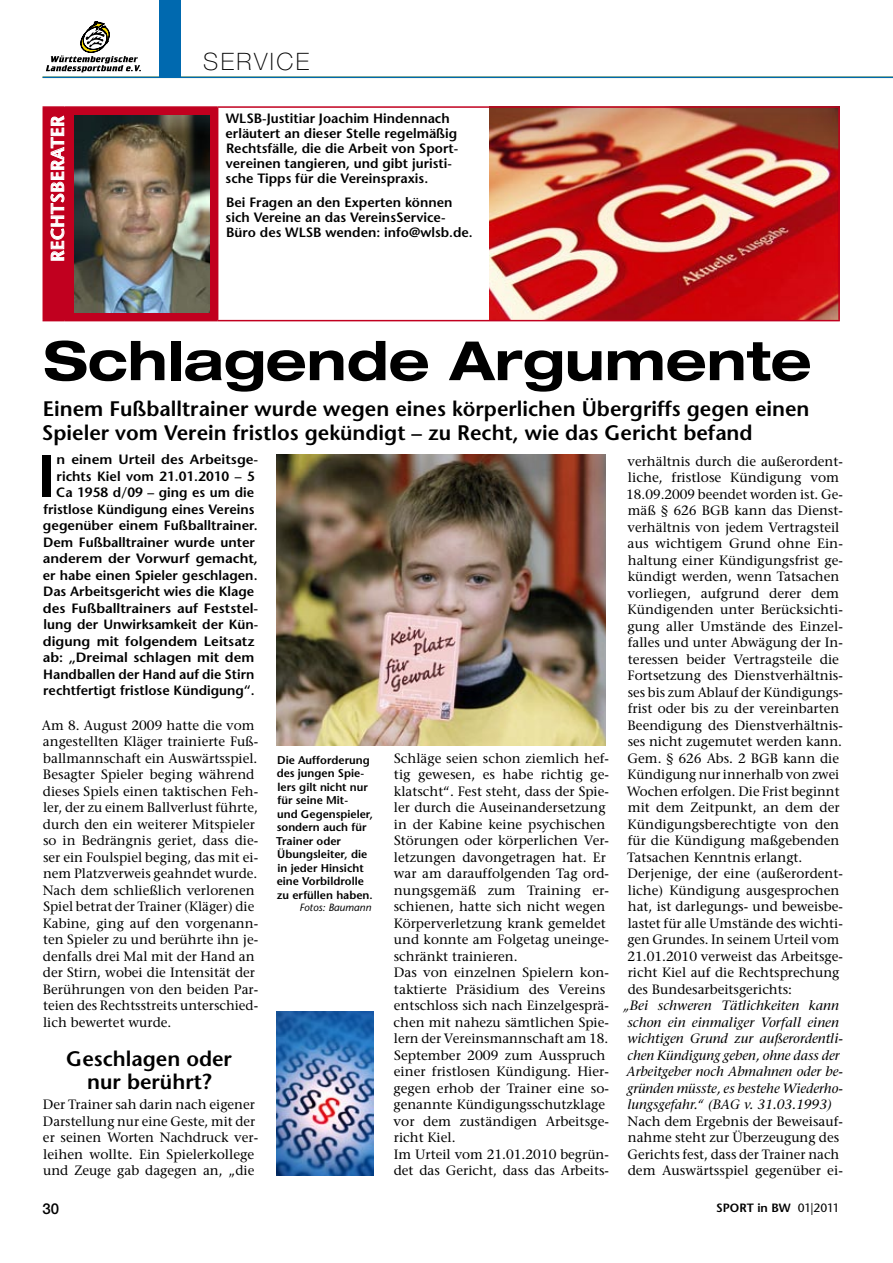
<style>
.page{position:relative;width:893px;height:1263px;background:#fff}
.page>*{position:absolute;margin:0;border:0;box-sizing:border-box;transform-origin:0 0}
.t1{font:600 60px "Stone Sans";color:#000}
.t2{font:700 expanded 54px "Helvetica Neue";color:#000}
.t3{font:100 24px "Helvetica Neue";color:#000}
.t4{font:600 21px/22.5px "Stone Sans";color:#000;text-align:center}
.t5{font:600 18px "Stone Sans";letter-spacing:.02em;color:#fff}
.t6{font:500 15px "Helvetica Neue";color:#000}
.t7{font:13.5px/16.5px "Stone Serif";color:#000}
.t8{font:600 13.5px/16.5px "Stone Sans";color:#000;text-align:right;scale:1.05 1}
.t9{font:600 13.5px/15px "Stone Sans";color:#000}
.t10{font:italic 13.5px/16.5px "Stone Serif";color:#000}
.t11{font:600 12px "Stone Sans";color:#000}
.t12{font:600 11.25px/13.5px "Stone Sans";color:#000}
.t13{font:italic 10.5px "Stone Sans";color:#000}
.s1{font-weight:400}
</style>
<div class="page">
<svg style="left:46px;top:22px;width:95px;height:50px"></svg>
<div style="left:159px;top:0;width:22px;height:77px;background:#0069af"></div>
<hr style="left:43px;top:77px;width:850px;height:1px;background:#0069af">
<img style="left:276px;top:1012px;width:97px;height:163px">
<img style="left:489px;top:108px;width:349px;height:212px">
<hr style="left:43px;top:106px;width:22px;height:2px;background:#c1001f">
<hr style="left:65px;top:106px;width:153px;height:2px;background:#c1001f">
<hr style="left:218px;top:106px;width:622px;height:2px;background:#c1001f">
<hr style="left:838px;top:108px;width:2px;height:212px;background:#c1001f">
<hr style="left:218px;top:320px;width:622px;height:1px;background:#c1001f">
<svg style="left:43px;top:107px;width:175px;height:214px;background:#bd1631"></svg>
<img style="left:75px;top:116px;width:134px;height:196px">
<img style="left:276px;top:454px;width:330px;height:292px">
<h3 class="t3" style="left:203px;top:48px;width:33px">SERVICE</h3>
<h3 class="t5" style="left:47px;top:262px;width:147px;rotate:-90deg">Rechtsberater</h3>
<p class="t9" style="left:226px;top:111px;width:234px">WLSB-Justitiar Joachim H indennach erläutert an dieser Stelle regelmäßig Rechtsfälle, die die Arbeit von Sport&shy;vereinen tangieren, und gibt juristi&shy;sche Tipps für die Vereinspraxis.</p>
<p class="t9" style="left:226px;top:195px;width:249px">Bei Fragen an den Experten können sich Vereine an das VereinsService-<br>Büro des WLSB wenden: info@wlsb.de.</p>
<h2 class="t2" style="left:44px;top:327px;width:769px">Schlagende Argumente</h2>
<h3 class="t4" style="left:42px;top:397px;width:769px;line-height:24px;text-align:left">Einem Fußballtrainer wurde wegen eines körperlichen Übergriffs gegen einen<br>Spieler vom Verein fristlos gekündigt – zu Recht, wie das Gericht befand</h3>
<p class="t8" style="left:43px;top:451px;width:207px">n einem Urteil des Arbeitsge&shy;richts Kiel vom 21.01.2010 – 5<br>Ca 1958 d/09 – ging es um die fristlose Kündigung eines Vereins gegenüber einem Fußballtrainer.<br>Dem Fußballtrainer wurde unter anderem der Vorwurf gemacht, er habe einen Spieler geschlagen.<br>Das Arbeitsgericht wies die Klage des Fußballtrainers auf Feststel&shy;lung der Unwirksamkeit der Kün&shy;digung mit folgendem Leitsatz ab: „Dreimal schlagen mit dem<br>Handballen der Hand auf die Stirn rechtfertigt fristlose Kündigung“.</p>
<p class="t7" style="left:42px;top:717px;width:218px">Am 8. August 2009 hatte die vom angestellten Kläger trainierte Fuß&shy;ballmannschaft ein Auswärtsspiel.<br>Besagter Spieler beging während dieses Spiels einen taktischen Feh&shy;ler, der zu einem Ballverlust führte, durch den ein weiterer Mitspieler so in Bedrängnis geriet, dass die&shy;ser ein Foulspiel beging, das mit ei&shy;nem Platzverweis geahndet wurde.<br>Nach dem schließlich verlorenen Spiel betrat der Trainer (Kläger) die Kabine, ging auf den vorgenann&shy;ten Spieler zu und berührte ihn je&shy;denfalls drei Mal mit der Hand an der Stirn, wobei die Intensität der Berührungen von den beiden Par&shy;teien des Rechtsstreits unterschied&shy;lich bewertet wurde.</p>
<h3 class="t4" style="left:66px;top:1047px;width:167px">Geschlagen oder nur berührt?</h3>
<p class="t7" style="left:43px;top:1096px;width:217px">Der Trainer sah darin nach eigener Darstellung nur eine Geste, mit der er seinen Worten Nachdruck ver&shy;leihen wollte. Ein Spielerkollege und Zeuge gab dagegen an, „die</p>
<h1 class="t1" style="left:38px;top:440px;width:10px">I</h1>
<p class="t12" style="left:276px;top:753px;width:98px">Die Aufforderung des jungen Spie&shy;lers gilt nicht nur für seine Mit-<br>und Gegenspieler, sondern auch für<br>Trainer oder<br>Übungsleiter, die in jeder H insicht eine Vorbildrolle zu erfüllen haben.</p>
<p class="t13" style="left:300px;top:901px;width:73px">Fotos: Baumann</p>
<p class="t7" style="left:393px;top:750px;width:217px">Schläge seien schon ziemlich hef&shy;tig gewesen, es habe richtig ge&shy;klatscht“. Fest steht, dass der Spie&shy;ler durch die Auseinandersetzung in der Kabine keine psychischen<br>Störungen oder körperlichen Ver&shy;letzungen davongetragen hat. Er war am darauffolgenden Tag ord&shy;nungsgemäß zum Training er&shy;schienen, hatte sich nicht wegen<br>Körperverletzung krank gemeldet und konnte am Folgetag uneinge&shy;schränkt trainieren.<br>Das von einzelnen Spielern kon&shy;taktierte Präsidium des Vereins entschloss sich nach Einzelgesprä&shy;chen mit nahezu sämtlichen Spie&shy;lern der Vereinsmannschaft am 18.<br>September 2009 zum Ausspruch einer fristlosen Kündigung. Hier&shy;gegen erhob der Trainer eine so&shy;genannte Kündigungsschutzklage vor dem zuständigen Arbeitsge&shy;richt Kiel.<br>Im Urteil vom 21.01.2010 begrün&shy;det das Gericht, dass das Arbeits-</p>
<p class="t7" style="left:626px;top:453px;width:218px">verhältnis durch die außerordent&shy;liche, fristlose Kündigung vom 18.09.2009 beendet worden ist. Ge&shy;mäß § 626 BGB kann das Dienst&shy;verhältnis von jedem Vertragsteil aus wichtigem Grund ohne Ein&shy;haltung einer Kündigungsfrist ge&shy;kündigt werden, wenn Tatsachen vorliegen, aufgrund derer dem Kündigenden unter Berücksichti&shy;gung aller Umstände des Einzel&shy;falles und unter Abwägung der In&shy;teressen beider Vertragsteile die Fortsetzung des Dienstverhältnis&shy;ses bis zum Ablauf der Kündigungs&shy;frist oder bis zu der vereinbarten Beendigung des Dienstverhältnis&shy;ses nicht zugemutet werden kann.<br>Gem. § 626 Abs. 2 BGB kann die Kündigung nur innerhalb von zwei Wochen erfolgen. Die Frist beginnt mit dem Zeitpunkt, an dem der Kündigungsberechtigte von den für die Kündigung maßgebenden Tatsachen Kenntnis erlangt.<br>Derjenige, der eine (außerordent&shy;liche) Kündigung ausgesprochen hat, ist darlegungs- und beweisbe&shy;lastet für alle Umstände des wichti&shy;gen Grundes. In seinem Urteil vom 21.01.2010 verweist das Arbeitsge&shy;richt Kiel auf die Rechtsprechung des Bundesarbeitsgerichts:</p>
<p class="t10" style="left:623px;top:997px;width:221px">„Bei schweren Tätlichkeiten kann schon ein einmaliger Vorfall einen wichtigen Grund zur außerordentli&shy;chen Kündigung geben, ohne dass der Arbeitgeber noch Abmahnen oder be&shy;gründen müsste, es bestehe Wiederho&shy;lungsgefahr.“ (BAG v. 31.03.1993)</p>
<p class="t7" style="left:627px;top:1113px;width:217px">Nach dem Ergebnis der Beweisauf&shy;nahme steht zur Überzeugung des Gerichts fest, dass der Trainer nach dem Auswärtsspiel gegenüber ei-</p>
<p class="t6" style="left:43px;top:1199px;width:18px">30</p>
<p class="t11" style="left:716px;top:1200px;width:125px">Sport in BW <span class="s1">01|2011</span></p>
</div>
